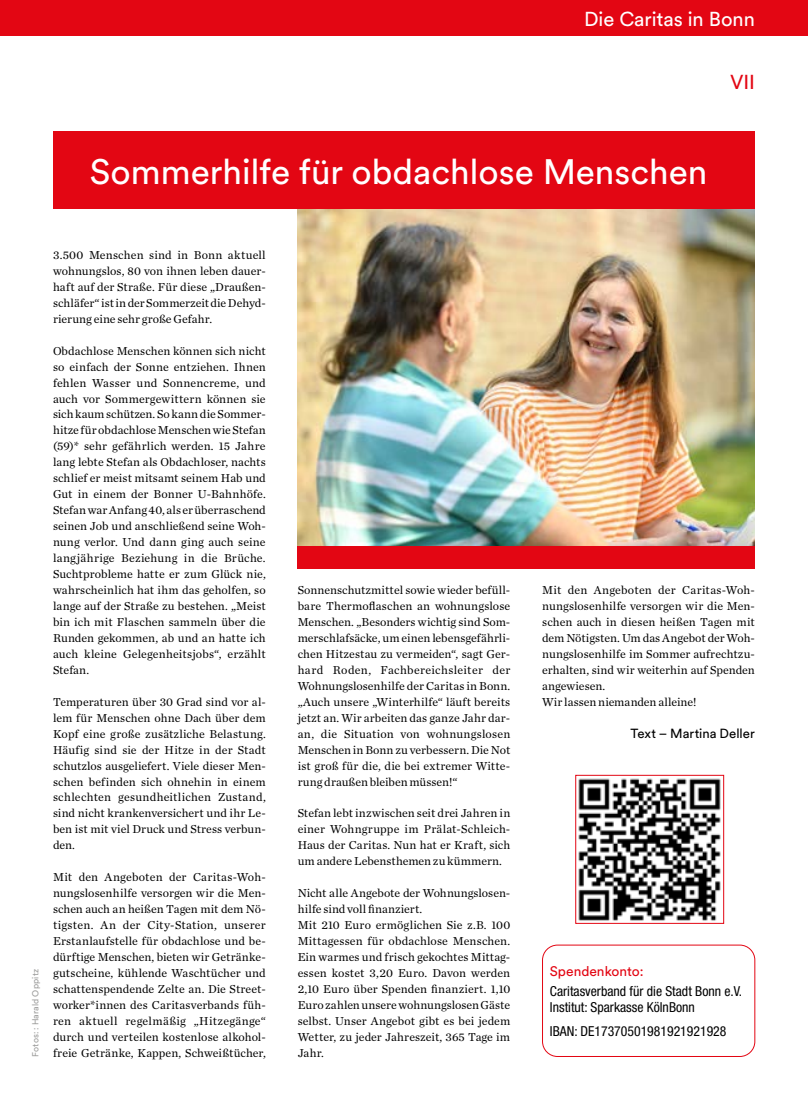
<style>
.page{position:relative;width:808px;height:1110px;background:#fff}
.page>*{position:absolute;margin:0;border:0;box-sizing:border-box;transform-origin:0 0}
.t1{font:35px "Circular XX";color:#fff}
.t2{font:20px "Circular XX";letter-spacing:-.005em;color:#fff}
.t3{font:20px "Circular XX";color:#e30613}
.t4{font:condensed 13.75px/16.2px "Helvetica Neue";color:#000}
.t5{font:13.75px "Circular XX";color:#e30613}
.t6{font:13.12px "Circular XX";color:#000}
.t7{font:12px/16px "Chronicle Text G1";letter-spacing:.005em;color:#000;text-align:justify}
.t8{font:8.75px "Circular XX";letter-spacing:.015em;color:#9d9d9c}
</style>
<div class="page">
<div style="left:0;top:0;width:808px;height:35px;background:#e30613"></div>
<div style="left:542px;top:944px;width:213px;height:112px;border:1px solid #e30613;border-radius:15px"></div>
<img style="left:578px;top:778px;width:143px;height:143px">
<div style="left:575px;top:774px;width:149px;height:149px;border:1px solid #e30613"></div>
<img style="left:298px;top:209px;width:457px;height:337px">
<div style="left:53px;top:131px;width:702px;height:78px;background:#e30613"></div>
<div style="left:298px;top:546px;width:457px;height:22px;background:#e30613"></div>
<h2 class="t2" style="left:584px;top:6px;width:172px">Die Caritas in Bonn</h2>
<h2 class="t3" style="left:730px;top:68px;width:26px">VII</h2>
<h1 class="t1" style="left:90px;top:148px;width:619px">Sommerhilfe für obdachlose Menschen</h1>
<p class="t8" style="left:30px;top:1056px;width:89px;rotate:-90deg">Fotos: : Harald Oppitz</p>
<p class="t7" style="left:53px;top:246px;width:214px">3.500 Menschen sind in Bonn aktuell wohnungslos, 80 von ihnen leben dauer&shy;haft auf der Straße. Für diese „Draußen&shy;schläfer“ ist in der Sommerzeit die Dehyd&shy;rierung eine sehr große Gefahr.</p>
<p class="t7" style="left:53px;top:342px;width:214px">Obdachlose Menschen können sich nicht so einfach der Sonne entziehen. Ihnen fehlen Wasser und Sonnencreme, und auch vor Sommergewittern können sie sich kaum schützen. So kann die Sommer&shy;hitze für obdachlose Menschen wie Stefan (59)* sehr gefährlich werden. 15 Jahre lang lebte Stefan als Obdachloser, nachts schlief er meist mitsamt seinem Hab und Gut in einem der Bonner U-Bahnhöfe.<br>Stefan war Anfang 40, als er überraschend seinen Job und anschließend seine Woh&shy;nung verlor. Und dann ging auch seine langjährige Beziehung in die Brüche.<br>Suchtprobleme hatte er zum Glück nie, wahrscheinlich hat ihm das geholfen, so lange auf der Straße zu bestehen. „Meist bin ich mit Flaschen sammeln über die Runden gekommen, ab und an hatte ich auch kleine Gelegenheitsjobs“, erzählt Stefan.</p>
<p class="t7" style="left:53px;top:692px;width:214px">Temperaturen über 30 Grad sind vor al&shy;lem für Menschen ohne Dach über dem Kopf eine große zusätzliche Belastung.<br>Häufig sind sie der Hitze in der Stadt schutzlos ausgeliefert. Viele dieser Men&shy;schen befinden sich ohnehin in einem schlechten gesundheitlichen Zustand, sind nicht krankenversichert und ihr Le&shy;ben ist mit viel Druck und Stress verbun&shy;den.</p>
<p class="t7" style="left:53px;top:868px;width:214px">Mit den Angeboten der Caritas-Woh&shy;nungslosenhilfe versorgen wir die Men&shy;schen auch an heißen Tagen mit dem Nö&shy;tigsten. An der City-Station, unserer Erstanlaufstelle für obdachlose und be&shy;dürftige Menschen, bieten wir Getränke&shy;gutscheine, kühlende Waschtücher und schattenspendende Zelte an. Die Street&shy;worker*innen des Caritasverbands füh&shy;ren aktuell regelmäßig „Hitzegänge“ durch und verteilen kostenlose alkohol&shy;freie Getränke, Kappen, Schweißtücher,</p>
<p class="t7" style="left:298px;top:581px;width:214px">Sonnenschutzmittel sowie wieder befüll&shy;bare Thermoflaschen an wohnungslose Menschen. „Besonders wichtig sind Som&shy;merschlafsäcke, um einen lebensgefährli&shy;chen Hitzestau zu vermeiden“, sagt Ger&shy;hard Roden, Fachbereichsleiter der Wohnungslosenhilfe der Caritas in Bonn. „Auch unsere „Winterhilfe“ läuft bereits jetzt an. Wir arbeiten das ganze Jahr dar&shy;an, die Situation von wohnungslosen Menschen in Bonn zu verbessern. Die Not ist groß für die, die bei extremer Witte&shy;rung draußen bleiben müssen!“</p>
<p class="t7" style="left:298px;top:804px;width:214px">Stefan lebt inzwischen seit drei Jahren in einer Wohngruppe im Prälat-Schleich-Haus der Caritas. Nun hat er Kraft, sich um andere Lebensthemen zu kümmern.</p>
<p class="t7" style="left:298px;top:884px;width:214px;text-align:left">Nicht alle Angebote der Wohnungslosen&shy;hilfe sind voll finanziert.<br>Mit 210 Euro ermöglichen Sie z.B. 100<br>Mittagessen für obdachlose Menschen.<br>Ein warmes und frisch gekochtes Mittag&shy;essen kostet 3,20 Euro. Davon werden 2,10 Euro über Spenden finanziert. 1,10<br>Euro zahlen unsere wohnungslosen Gäste selbst. Unser Angebot gibt es bei jedem Wetter, zu jeder Jahreszeit, 365 Tage im Jahr.</p>
<p class="t7" style="left:542px;top:581px;width:214px;text-align:left">Mit den Angeboten der Caritas-Woh&shy;nungslosenhilfe versorgen wir die Men&shy;schen auch in diesen heißen Tagen mit dem Nötigsten. Um das Angebot der Woh&shy;nungslosenhilfe im Sommer aufrechtzu&shy;erhalten, sind wir weiterhin auf Spenden angewiesen.<br>Wir lassen niemanden alleine!</p>
<p class="t6" style="left:630px;top:724px;width:126px">Text – Martina Deller</p>
<p class="t5" style="left:550px;top:961px;width:95px">Spendenkonto:</p>
<p class="t4" style="left:550px;top:982px;width:194px">Caritasverband für die Stadt Bonn e.V.<br>Institut: Sparkasse KölnBonn</p>
<p class="t4" style="left:550px;top:1022px;width:178px">IBAN: DE17370501981921921928</p>
</div>
